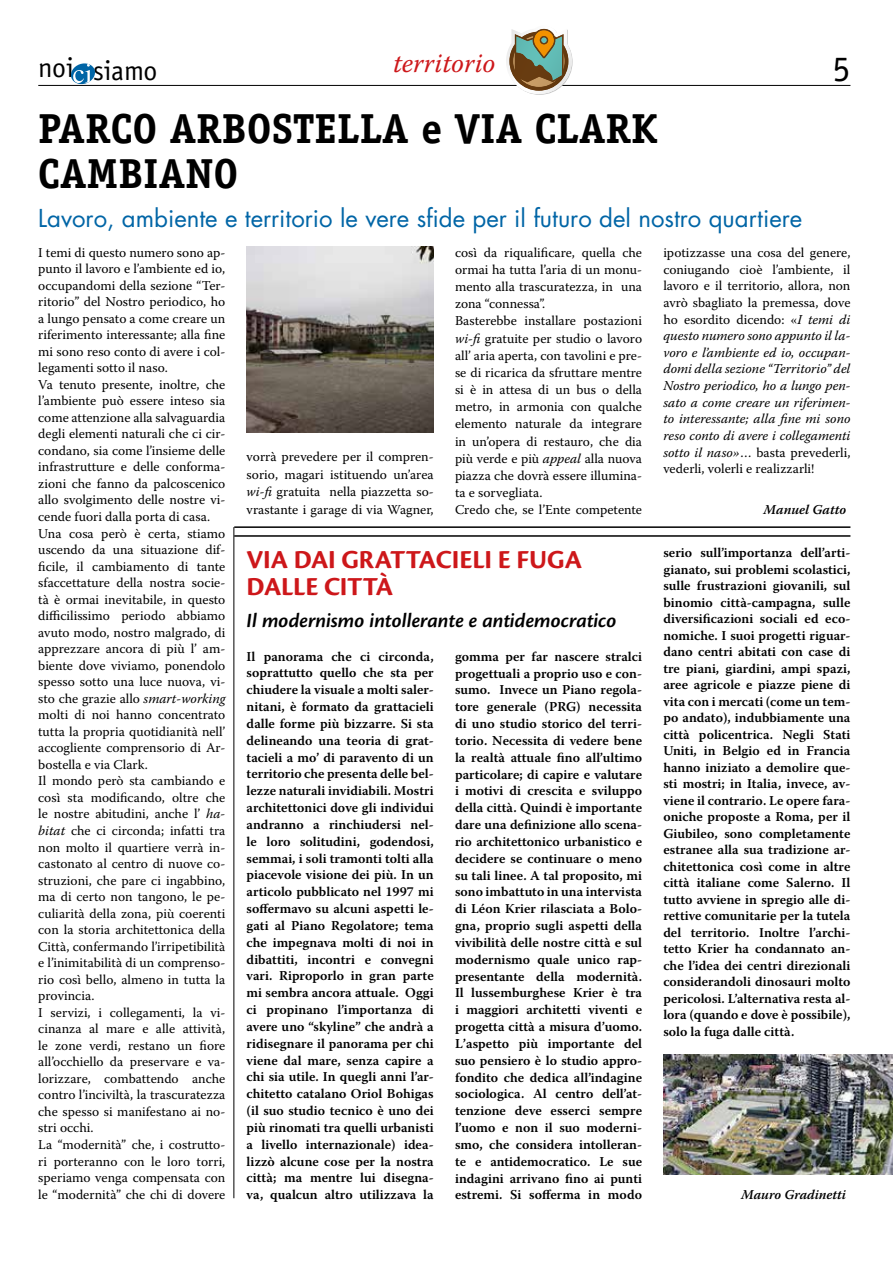
<style>
.page{position:relative;width:893px;height:1263px;background:#fff}
.page>*{position:absolute;margin:0;border:0;box-sizing:border-box;transform-origin:0 0}
.t1{font:700 42px/45px "Officina Serif Std";color:#000}
.t2{font:36px "Officina Sans Std";color:#000}
.t3{font:27.75px "Officina Sans Std";letter-spacing:-.01em;color:#000}
.t4{font:700 27px/27px "Cronos Pro";letter-spacing:-.005em;color:#cd171a}
.t5{font:italic 27px "Warnock Pro";color:#cd171a}
.t6{font:24px "Futura Std";color:#0065a6}
.t7{font:italic 600 21px "Cronos Pro";color:#000}
.t8{font:600 13.5px/16.8px "Warnock Pro";color:#000;text-align:justify}
.t9{font:13.5px/16.5px "Warnock Pro";color:#000}
.t10{font:italic 13.5px/16.6px "Warnock Pro";color:#000;text-align:justify}
.t11{font:italic 600 13.5px "Warnock Pro";color:#000}
.s1{font-style:italic}
.s2{font-style:normal}
</style>
<div class="page">
<hr style="left:38px;top:85px;width:812px;height:1px;background:#000">
<svg style="left:70px;top:63px;width:26px;height:23px"></svg>
<svg style="left:506px;top:28px;width:67px;height:67px"></svg>
<img style="left:247px;top:247px;width:187px;height:185px">
<hr style="left:234px;top:535px;width:616px;height:2px;background:#000">
<hr style="left:234px;top:526px;width:616px;height:2px;background:#000">
<hr style="left:233px;top:527px;width:1px;height:671px;background:#000">
<img style="left:663px;top:1054px;width:230px;height:121px">
<h3 class="t5" style="left:393px;top:46px;width:104px">territorio</h3>
<h3 class="t3" style="left:38px;top:55px;width:121px">noi siamo</h3>
<h2 class="t2" style="left:832px;top:48px;width:19px">5</h2>
<h1 class="t1" style="left:38px;top:106px;width:621px">PARCO ARBOSTELLA e VIA CLARK<br>CAMBIANO</h1>
<h3 class="t6" style="left:38px;top:203px;width:766px">Lavoro, ambiente e territorio le vere sfide per il futuro del nostro quartiere</h3>
<p class="t9" style="left:38px;top:244px;width:189px">I temi di questo numero sono ap&shy;punto il lavoro e l’ambiente ed io, occupandomi della sezione “Ter&shy;ritorio” del Nostro periodico, ho a lungo pensato a come creare un riferimento interessante; alla fine mi sono reso conto di avere i col&shy;legamenti sotto il naso.<br>Va tenuto presente, inoltre, che l’ambiente può essere inteso sia come attenzione alla salvaguardia degli elementi naturali che ci cir&shy;condano, sia come l’insieme delle infrastrutture e delle conforma&shy;zioni che fanno da palcoscenico allo svolgimento delle nostre vi&shy;cende fuori dalla porta di casa.<br>Una cosa però è certa, stiamo uscendo da una situazione dif&shy;ficile, il cambiamento di tante sfaccettature della nostra socie&shy;tà è ormai inevitabile, in questo difficilissimo periodo abbiamo avuto modo, nostro malgrado, di apprezzare ancora di più l’ am&shy;biente dove viviamo, ponendolo spesso sotto una luce nuova, vi&shy;sto che grazie allo <span class="s1">smart-working </span>molti di noi hanno concentrato tutta la propria quotidianità nell’ accogliente comprensorio di Ar&shy;bostella e via Clark.<br>Il mondo però sta cambiando e così sta modificando, oltre che le nostre abitudini, anche l’ <span class="s1">ha&shy;bitat</span> che ci circonda; infatti tra non molto il quartiere verrà in&shy;castonato al centro di nuove co&shy;struzioni, che pare ci ingabbino, ma di certo non tangono, le pe&shy;culiarità della zona, più coerenti con la storia architettonica della<br>Città, confermando l’irripetibilità e l’inimitabilità di un comprenso&shy;rio così bello, almeno in tutta la provincia.<br>I servizi, i collegamenti, la vi&shy;cinanza al mare e alle attività, le zone verdi, restano un fiore all’occhiello da preservare e va&shy;lorizzare, combattendo anche contro l’inciviltà, la trascuratezza che spesso si manifestano ai no&shy;stri occhi.<br>La “modernità” che, i costrutto&shy;ri porteranno con le loro torri, speriamo venga compensata con le “modernità” che chi di dovere</p>
<p class="t9" style="left:247px;top:447px;width:189px;line-height:17.7px;text-align:justify">vorrà prevedere per il compren&shy;sorio, magari istituendo un’area <span class="s1">wi-fi</span> gratuita nella piazzetta so&shy;vrastante i garage di via Wagner,</p>
<p class="t9" style="left:455px;top:244px;width:189px;line-height:17.1px">così da riqualificare, quella che ormai ha tutta l’aria di un monu&shy;mento alla trascuratezza, in una zona “connessa”.<br>Basterebbe installare postazioni <span class="s1">wi-fi</span> gratuite per studio o lavoro all’ aria aperta, con tavolini e pre&shy;se di ricarica da sfruttare mentre si è in attesa di un bus o della metro, in armonia con qualche elemento naturale da integrare in un’opera di restauro, che dia più verde e più <span class="s1">appeal</span> alla nuova piazza che dovrà essere illumina&shy;ta e sorvegliata.<br>Credo che, se l’Ente competente</p>
<p class="t10" style="left:663px;top:244px;width:189px"><span class="s2">ipotizzasse una cosa del genere, coniugando cioè l’ambiente, il lavoro e il territorio, allora, non avrò sbagliato la premessa, dove ho esordito dicendo: «</span>I temi di questo numero sono appunto il la&shy;voro e l’ambiente ed io, occupan&shy;domi della sezione “Territorio” del Nostro periodico, ho a lungo pen&shy;sato a come creare un riferimen&shy;to interessante; alla fine mi sono reso conto di avere i collegamenti sotto il naso»<span class="s2">… basta prevederli, vederli, volerli e realizzarli!</span></p>
<p class="t11" style="left:764px;top:501px;width:84px">Manuel Gatto</p>
<h3 class="t4" style="left:247px;top:547px;width:337px">VIA DAI GRATTACIELI E FUGA<br>DALLE CITTÀ</h3>
<h3 class="t7" style="left:247px;top:608px;width:371px">Il modernismo intollerante e antidemocratico</h3>
<p class="t8" style="left:247px;top:647px;width:189px">Il panorama che ci circonda, soprattutto quello che sta per chiudere la visuale a molti saler&shy;nitani, è formato da grattacieli dalle forme più bizzarre. Si sta delineando una teoria di grat&shy;tacieli a mo’ di paravento di un territorio che presenta delle bel&shy;lezze naturali invidiabili. Mostri architettonici dove gli individui andranno a rinchiudersi nel&shy;le loro solitudini, godendosi, semmai, i soli tramonti tolti alla piacevole visione dei più. In un articolo pubblicato nel 1997 mi soffermavo su alcuni aspetti le&shy;gati al Piano Regolatore; tema che impegnava molti di noi in dibattiti, incontri e convegni vari. Riproporlo in gran parte mi sembra ancora attuale. Oggi ci propinano l’importanza di avere uno “skyline” che andrà a ridisegnare il panorama per chi viene dal mare, senza capire a chi sia utile. In quegli anni l’ar&shy;chitetto catalano Oriol Bohigas (il suo studio tecnico è uno dei più rinomati tra quelli urbanisti a livello internazionale) idea&shy;lizzò alcune cose per la nostra città; ma mentre lui disegna&shy;va, qualcun altro utilizzava la</p>
<p class="t8" style="left:455px;top:648px;width:189px">gomma per far nascere stralci progettuali a proprio uso e con&shy;sumo. Invece un Piano regola&shy;tore generale (PRG) necessita di uno studio storico del terri&shy;torio. Necessita di vedere bene la realtà attuale fino all’ultimo particolare; di capire e valutare i motivi di crescita e sviluppo della città. Quindi è importante dare una definizione allo scena&shy;rio architettonico urbanistico e decidere se continuare o meno su tali linee. A tal proposito, mi sono imbattuto in una intervista di Léon Krier rilasciata a Bolo&shy;gna, proprio sugli aspetti della vivibilità delle nostre città e sul modernismo quale unico rap&shy;presentante della modernità.<br>Il lussemburghese Krier è tra i maggiori architetti viventi e progetta città a misura d’uomo.<br>L’aspetto più importante del suo pensiero è lo studio appro&shy;fondito che dedica all’indagine sociologica. Al centro dell’at&shy;tenzione deve esserci sempre l’uomo e non il suo moderni&shy;smo, che considera intolleran&shy;te e antidemocratico. Le sue indagini arrivano fino ai punti estremi. Si sofferma in modo</p>
<p class="t8" style="left:663px;top:544px;width:189px">serio sull’importanza dell’arti&shy;gianato, sui problemi scolastici, sulle frustrazioni giovanili, sul binomio città-campagna, sulle diversificazioni sociali ed eco&shy;nomiche. I suoi progetti riguar&shy;dano centri abitati con case di tre piani, giardini, ampi spazi, aree agricole e piazze piene di vita con i mercati (come un tem&shy;po andato), indubbiamente una città policentrica. Negli Stati Uniti, in Belgio ed in Francia hanno iniziato a demolire que&shy;sti mostri; in Italia, invece, av&shy;viene il contrario. Le opere fara&shy;oniche proposte a Roma, per il Giubileo, sono completamente estranee alla sua tradizione ar&shy;chitettonica così come in altre città italiane come Salerno. Il tutto avviene in spregio alle di&shy;rettive comunitarie per la tutela del territorio. Inoltre l’archi&shy;tetto Krier ha condannato an&shy;che l’idea dei centri direzionali considerandoli dinosauri molto pericolosi. L’alternativa resta al&shy;lora (quando e dove è possibile), solo la fuga dalle città.</p>
<p class="t11" style="left:741px;top:1187px;width:107px">Mauro Gradinetti</p>
</div>
